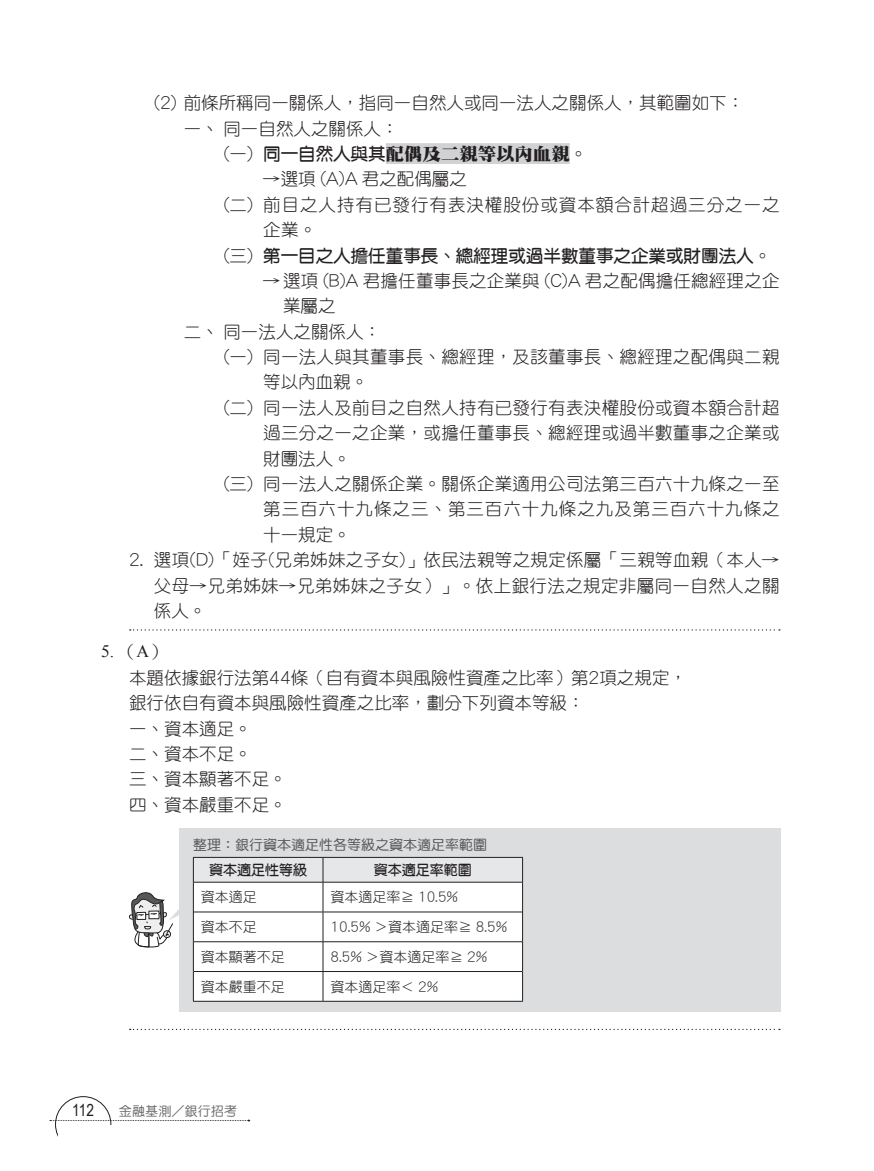
<style>
.page{position:relative;width:874px;height:1171px;background:#fff}
.page>*{position:absolute;margin:0;border:0;box-sizing:border-box;transform-origin:0 0}
.t1{font:17.5px/25.4px "DF Yuan W3 WINP BF";letter-spacing:.015em;color:#231f20}
.t2{font:17.5px "DF Yuan W3 WINP BF";letter-spacing:.055em;color:#231f20}
.t3{font:17.5px "DF Yuan W7 WINP BF";color:#231f20}
.t4{font:17.5px "DF Ming W12 WINP BF";color:#231f20;scale:1.05 1}
.t5{font:17.5px "Times New Roman";color:#231f20}
.t6{font:16.62px "Arial Narrow";color:#231f20}
.t7{font:14px "DF Yuan W3 WINP BF";color:#231f20}
.t8{font:14px "DF Yuan W5 WINP BF";color:#57585a}
.t9{font:14px "DF Yuan W7 WINP BF";color:#231f20}
.t10{font:13.12px "DF Yuan W5 WINP BF";color:#6c6d70}
.s1{font-family:"DF Yuan W3 WINP BF"}
.s2{font-family:"DF Yuan W7 WINP BF"}
.s3{font-family:"DF Ming W5 WIN BF"}
</style>
<div class="page">
<div style="left:55px;top:1096px;width:56px;height:56px;border:1px solid #231f20;border-radius:50%"></div>
<svg style="left:50px;top:1119px;width:200px;height:2px"></svg>
<div style="left:58px;top:1125px;width:56px;height:31px;background:#fff"></div>
<div style="left:385px;top:143px;width:184px;height:21px;background:#d1d2d4"></div>
<svg style="left:130px;top:629px;width:649px;height:1px"></svg>
<svg style="left:130px;top:1029px;width:649px;height:1px"></svg>
<div style="left:179px;top:828px;width:600px;height:183px;background:#dcdddf"></div>
<svg style="left:129px;top:892px;width:50px;height:55px"></svg>
<hr style="left:193px;top:1001px;width:130px;height:1px;background:#231f20">
<hr style="left:323px;top:1001px;width:199px;height:1px;background:#231f20">
<svg style="left:193px;top:857px;width:330px;height:144px"></svg>
<p class="t1" style="left:184px;top:90px;width:561px;text-indent:-30px">(2) 前條所稱同一關係人，指同一自然人或同一法人之關係人，其範圍如下：一、 同一自然人之關係人：</p>
<p class="t4" style="left:223px;top:145px;width:348px"><span class="s1">(一)</span> <span class="s2">同一自然人與其</span>配偶及二親等以內血親<span class="s1">。</span></p>
<p class="t1" style="left:263px;top:166px;width:205px">→選項 (A)A 君之配偶屬之</p>
<p class="t2" style="left:223px;top:196px;width:557px">(二) 前目之人持有已發行有表決權股份或資本額合計超過三分之一之</p>
<p class="t1" style="left:263px;top:217px;width:55px">企業。</p>
<p class="t3" style="left:223px;top:246px;width:549px"><span class="s1">(三)</span> 第一目之人擔任董事長、總經理或過半數董事之企業或財團法人<span class="s1">。</span></p>
<p class="t1" style="left:263px;top:268px;width:517px">→ 選項 (B)A 君擔任董事長之企業與 (C)A 君之配偶擔任總經理之企</p>
<p class="t1" style="left:283px;top:293px;width:54px">業屬之</p>
<p class="t1" style="left:184px;top:319px;width:199px">二、 同一法人之關係人：</p>
<p class="t1" style="left:223px;top:344px;width:557px">(一) 同一法人與其董事長、總經理，及該董事長、總經理之配偶與二親</p>
<p class="t1" style="left:263px;top:369px;width:106px">等以內血親。</p>
<p class="t1" style="left:223px;top:395px;width:557px">(二) 同一法人及前目之自然人持有已發行有表決權股份或資本額合計超</p>
<p class="t1" style="left:263px;top:420px;width:517px">過三分之一之企業，或擔任董事長、總經理或過半數董事之企業或</p>
<p class="t1" style="left:263px;top:446px;width:89px">財團法人。</p>
<p class="t1" style="left:223px;top:471px;width:557px">(三) 同一法人之關係企業。關係企業適用公司法第三百六十九條之一至</p>
<p class="t2" style="left:263px;top:500px;width:517px">第三百六十九條之三、第三百六十九條之九及第三百六十九條之</p>
<p class="t1" style="left:263px;top:522px;width:89px">十一規定。</p>
<p class="t1" style="left:154px;top:547px;width:627px;text-align:justify;text-indent:-25px">2. 選項(D)「姪子(兄弟姊妹之子女)」依民法親等之規定係屬「三親等血親（本人→父母→兄弟姊妹→兄弟姊妹之子女）」。依上銀行法之規定非屬同一自然人之關係人。</p>
<p class="t5" style="left:101px;top:639px;width:67px">5. <span class="s3">（</span>A<span class="s3">）</span></p>
<p class="t1" style="left:129px;top:665px;width:559px">本題依據銀行法第44條（自有資本與風險性資產之比率）第2項之規定，銀行依自有資本與風險性資產之比率，劃分下列資本等級：<br>一、資本適足。<br>二、資本不足。<br>三、資本顯著不足。<br>四、資本嚴重不足。</p>
<p class="t8" style="left:193px;top:838px;width:296px">整理：銀行資本適足性各等級之資本適足率範圍</p>
<p class="t9" style="left:209px;top:863px;width:99px">資本適足性等級</p>
<p class="t9" style="left:373px;top:863px;width:99px">資本適足率範圍</p>
<p class="t7" style="left:201px;top:890px;width:57px">資本適足</p>
<p class="t7" style="left:330px;top:890px;width:129px">資本適足率≧ 10.5%</p>
<p class="t7" style="left:201px;top:920px;width:57px">資本不足</p>
<p class="t7" style="left:330px;top:920px;width:178px">10.5% ＞資本適足率≧ 8.5%</p>
<p class="t7" style="left:201px;top:949px;width:85px">資本顯著不足</p>
<p class="t7" style="left:330px;top:949px;width:158px">8.5% ＞資本適足率≧ 2%</p>
<p class="t7" style="left:201px;top:979px;width:85px">資本嚴重不足</p>
<p class="t7" style="left:330px;top:979px;width:109px">資本適足率＜ 2%</p>
<p class="t6" style="left:72px;top:1097px;width:23px">112</p>
<p class="t10" style="left:119px;top:1104px;width:120px">金融基測／銀行招考</p>
</div>
